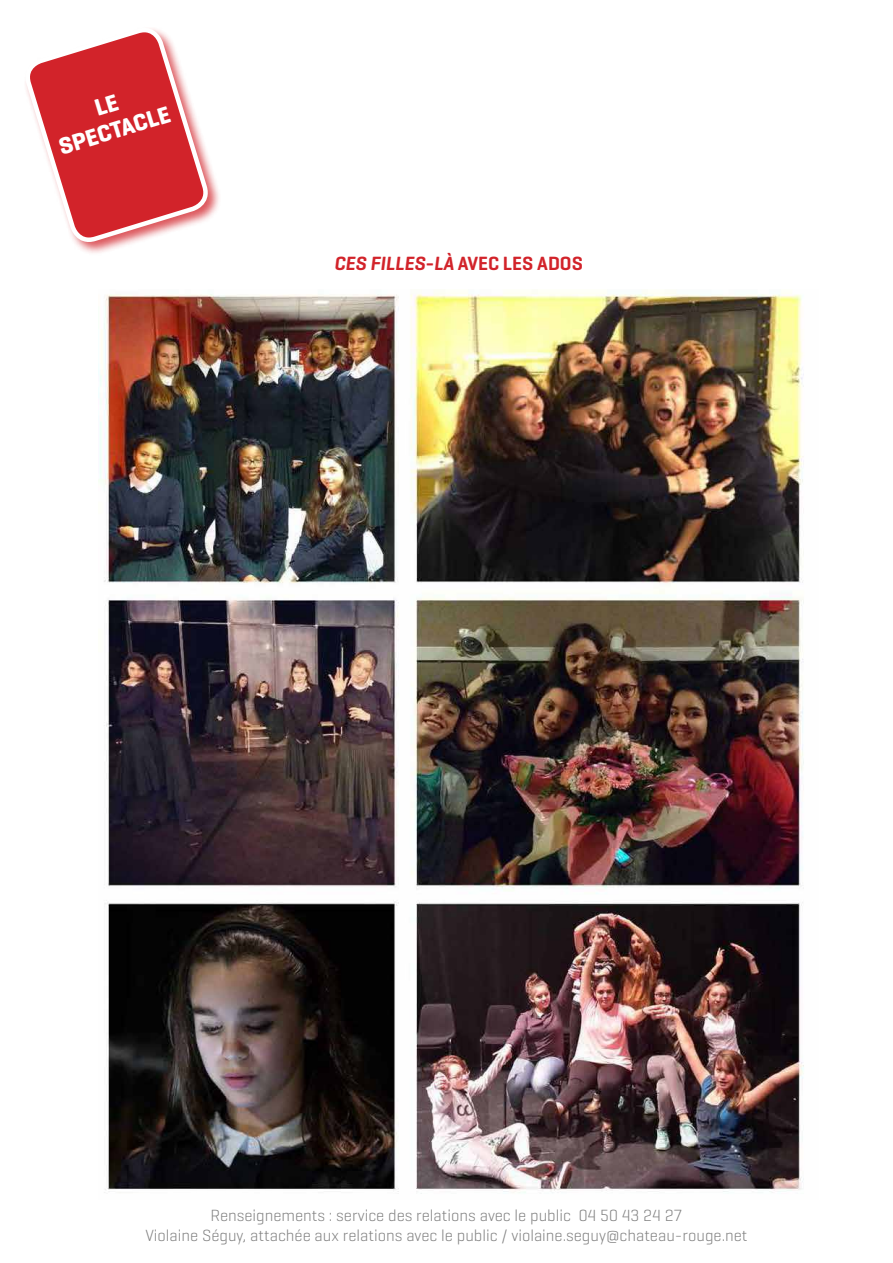
<style>
.page{position:relative;width:893px;height:1263px;background:#fff}
.page>*{position:absolute;margin:0;border:0;box-sizing:border-box;transform-origin:0 0}
.t1{font:700 24px "Geogrotesque";color:#fff}
.t2{font:600 19.5px "Geogrotesque";color:#d2232a}
.t3{font:italic 600 19.5px "Geogrotesque";color:#d2232a}
.t4{font:300 16.5px/19.8px "Geogrotesque";color:#808080;text-align:center}
.s1{font-style:italic}
</style>
<div class="page">
<div style="left:24px;top:26px;width:197px;height:230px;background:#d2232a;opacity:.75"></div>
<img style="left:99px;top:291px;width:705px;height:903px">
<svg style="left:24px;top:26px;width:186px;height:230px"></svg>
<h1 class="t1" style="left:55px;top:133px;width:16px;rotate:-17deg">SPECTACLE</h1>
<p class="t3" style="left:334px;top:251px;width:47px">CES FILLES</p>
<p class="t2" style="left:425px;top:251px;width:89px"><span class="s1">-LÀ</span> AVEC LES</p>
<p class="t2" style="left:537px;top:251px;width:13px">ADOS</p>
<p class="t4" style="left:145px;top:1205px;width:604px">Renseignements : service des relations avec le public 04 50 43 24 27<br>Violaine Séguy, attachée aux relations avec le public / violaine.seguy@chateau-rouge.net</p>
</div>
